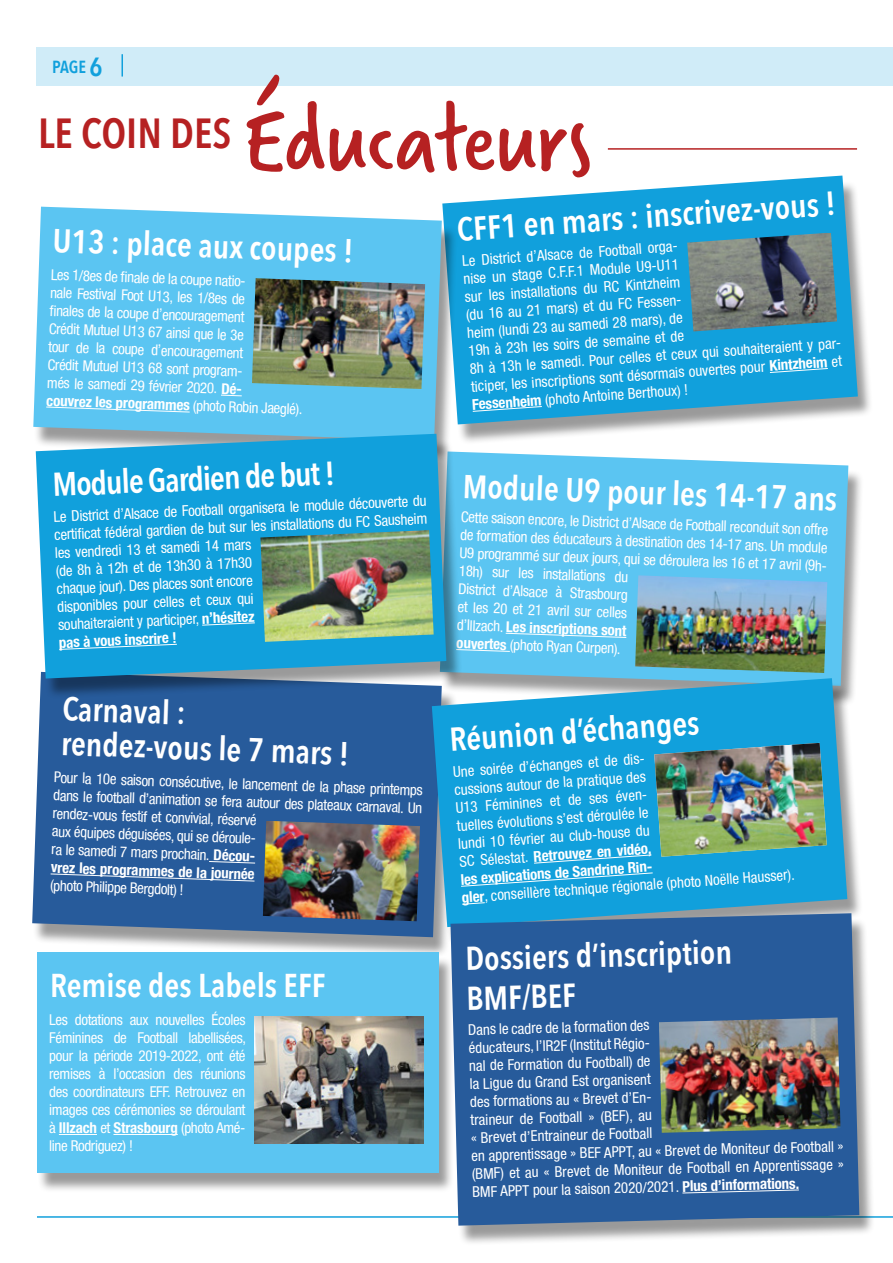
<style>
.page{position:relative;width:893px;height:1263px;background:#fff}
.page>*{position:absolute;margin:0;border:0;box-sizing:border-box;transform-origin:0 0}
.t1{font:100.8px "Verveine";color:#b62122}
.t2{font:600 42px "Avenir Next Condensed";color:#b62122}
.t3{font:600 33px/34.5px "Avenir Next Condensed";color:#fff}
.t4{font:600 17.55px "Avenir Next Condensed";color:#11a0dc}
.t5{font:condensed 15px/18px "Helvetica Neue";letter-spacing:-.025em;color:#fff}
.s1{font-size:26.25px}
.s2{font-weight:700}
</style>
<div class="page">
<hr style="left:37px;top:1216px;width:856px;height:2px;background:#11a0dc">
<div style="left:37px;top:47px;width:856px;height:39px;background:#d0ecf8"></div>
<hr style="left:121px;top:54px;width:2px;height:23px;background:#11a0dc">
<hr style="left:608px;top:148px;width:249px;height:2px;background:#b62122">
<div style="left:443px;top:180px;width:431px;height:265px;background:#000;opacity:.4"></div>
<svg style="left:442px;top:176px;width:416px;height:248px;background:#2ea8db"></svg>
<div style="left:34px;top:211px;width:424px;height:250px;background:#000;opacity:.4"></div>
<svg style="left:33px;top:207px;width:409px;height:234px;background:#64c7f0"></svg>
<div style="left:33px;top:677px;width:425px;height:280px;background:#000;opacity:.4"></div>
<div style="left:32px;top:677px;width:400px;height:260px;background:#275b9b"></div>
<svg style="left:220px;top:394px;width:23px;height:3px"></svg>
<svg style="left:45px;top:406px;width:145px;height:7px"></svg>
<svg style="left:208px;top:861px;width:48px;height:3px"></svg>
<svg style="left:50px;top:873px;width:205px;height:9px;background:#3e6da5"></svg>
<img style="left:252px;top:278px;width:173px;height:111px">
<img style="left:263px;top:821px;width:157px;height:100px">
<svg style="left:769px;top:368px;width:60px;height:5px"></svg>
<svg style="left:472px;top:406px;width:71px;height:6px"></svg>
<img style="left:687px;top:233px;width:150px;height:98px">
<div style="left:440px;top:456px;width:424px;height:250px;background:#000;opacity:.4"></div>
<div style="left:462px;top:452px;width:386px;height:231px;background:#5bc5f2"></div>
<svg style="left:505px;top:632px;width:122px;height:6px"></svg>
<svg style="left:462px;top:649px;width:49px;height:3px"></svg>
<img style="left:635px;top:575px;width:192px;height:98px">
<div style="left:36px;top:438px;width:426px;height:261px;background:#000;opacity:.4"></div>
<svg style="left:36px;top:434px;width:410px;height:244px;background:#22a2d7"></svg>
<svg style="left:201px;top:622px;width:55px;height:4px"></svg>
<svg style="left:59px;top:643px;width:119px;height:7px"></svg>
<img style="left:260px;top:530px;width:174px;height:112px">
<div style="left:432px;top:683px;width:431px;height:264px;background:#000;opacity:.4"></div>
<svg style="left:432px;top:678px;width:415px;height:249px;background:#2ba3d6"></svg>
<svg style="left:460px;top:872px;width:193px;height:15px;background:#20a6de"></svg>
<svg style="left:462px;top:902px;width:24px;height:3px"></svg>
<div style="left:533px;top:743px;width:294px;height:121px;background:#11a0dc"></div>
<img style="left:654px;top:743px;width:173px;height:114px">
<div style="left:37px;top:956px;width:417px;height:238px;background:#000;opacity:.4"></div>
<div style="left:37px;top:952px;width:401px;height:221px;background:#5bc5f2"></div>
<hr style="left:59px;top:1134px;width:38px;height:1px;background:#fff">
<hr style="left:113px;top:1134px;width:65px;height:1px;background:#fff">
<img style="left:254px;top:1016px;width:170px;height:127px">
<div style="left:450px;top:917px;width:425px;height:329px;background:#000;opacity:.4"></div>
<div style="left:450px;top:913px;width:409px;height:312px;background:#275b9b"></div>
<svg style="left:682px;top:1189px;width:118px;height:5px"></svg>
<img style="left:659px;top:1017px;width:181px;height:116px">
<p class="t4" style="left:52px;top:52px;width:52px">PAGE <span class="s1">6</span></p>
<h2 class="t2" style="left:38px;top:97px;width:195px">LE COIN DES</h2>
<h1 class="t1" style="left:243px;top:70px;width:350px">Éducateurs</h1>
<h3 class="t3" style="left:54px;top:222px;width:302px;rotate:2deg">U13 : place aux coupes !</h3>
<p class="t5" style="left:51px;top:265px;width:258px;rotate:2deg">Les 1/8es de fi nale de la coupe natio-<br>nale Festival Foot U13, les 1/8es de<br>fi nales de la coupe d’encouragement<br>Crédit Mutuel U13 67 ainsi que le 3e<br>tour de la coupe d’encouragement<br>Crédit Mutuel U13 68 sont program-<br>més le samedi 29 février 2020. <span class="s2">Dé-<br>couvrez les programmes</span> (photo Robin Jaeglé).</p>
<h3 class="t3" style="left:52px;top:466px;width:284px;rotate:-2deg">Module Gardien de but !</h3>
<p class="t5" style="left:52px;top:509px;width:376px;rotate:-3deg">Le District d’Alsace de Football organisera le module découverte du certifi cat fédéral gardien de but sur les installations du FC Sausheim les vendredi 13 et samedi 14 mars<br>(de 8h à 12h et de 13h30 à 17h30<br>chaque jour). Des places sont encore<br>disponibles pour celles et ceux qui<br>souhaiteraient y participer, <span class="s2">n’hésitez<br>pas à vous inscrire !</span></p>
<h3 class="t3" style="left:63px;top:691px;width:290px;rotate:2deg">Carnaval :<br>rendez-vous le 7 mars !</h3>
<p class="t5" style="left:54px;top:768px;width:371px;rotate:2deg">Pour la 10e saison consécutive, le lancement de la phase printemps dans le football d’animation se fera autour des plateaux carnaval. Un rendez-vous festif et convivial, réservé<br>aux équipes déguisées, qui se déroule-<br>ra le samedi 7 mars prochain. <span class="s2">Décou-<br>vrez les programmes de la journée</span></p>
<p class="t5" style="left:51px;top:876px;width:135px;rotate:2deg">(photo Philippe Bergdolt) !</p>
<h3 class="t3" style="left:50px;top:967px;width:277px">Remise des Labels EFF</h3>
<p class="t5" style="left:49px;top:1010px;width:198px;text-align:justify">Les dotations aux nouvelles Écoles Féminines de Football labellisées, pour la période 2019-2022, ont été remises à l’occasion des réunions des coordinateurs EFF. Retrouvez en images ces cérémonies se déroulant à <span class="s2">Illzach</span> et <span class="s2">Strasbourg</span> (photo Amé&shy;line Rodriguez) !</p>
<h3 class="t3" style="left:456px;top:211px;width:381px;rotate:-4deg">CFF1 en mars : inscrivez-vous !</h3>
<p class="t5" style="left:462px;top:252px;width:376px;rotate:-4deg">Le District d’Alsace de Football orga-<br>nise un stage C.F.F.1 Module U9-U11<br>sur les installations du RC Kintzheim<br>(du 16 au 21 mars) et du FC Fessen-<br>heim (lundi 23 au samedi 28 mars), de<br>19h à 23h les soirs de semaine et de<br>8h à 13h le samedi. Pour celles et ceux qui souhaiteraient y par&shy;ticiper, les inscriptions sont désormais ouvertes pour <span class="s2">Kintzheim</span> et <span class="s2">Fessenheim</span> (photo Antoine Berthoux) !</p>
<h3 class="t3" style="left:464px;top:468px;width:376px;rotate:2deg">Module U9 pour les 14-17 ans</h3>
<p class="t5" style="left:461px;top:508px;width:371px;rotate:2deg">Cette saison encore, le District d’Alsace de Football reconduit son offre de formation des éducateurs à destination des 14-17 ans. Un module U9 programmé sur deux jours, qui se déroulera les 16 et 17 avril (9h-18h) sur les installations du<br>District d’Alsace à Strasbourg<br>et les 20 et 21 avril sur celles<br>d’Illzach. <span class="s2">Les inscriptions sont<br>ouvertes</span> (photo Ryan Curpen).</p>
<h3 class="t3" style="left:448px;top:722px;width:252px;rotate:-4deg">Réunion d’échanges</h3>
<p class="t5" style="left:452px;top:763px;width:335px;rotate:-4deg">Une soirée d’échanges et de dis-<br>cussions autour de la pratique des<br>U13 Féminines et de ses éven-<br>tuelles évolutions s’est déroulée le<br>lundi 10 février au club-house du<br>SC Sélestat. <span class="s2">Retrouvez en vidéo,<br>les explications de Sandrine Rin-<br>gler</span>, conseillère technique régionale (photo Noëlle Hausser).</p>
<h3 class="t3" style="left:464px;top:940px;width:268px;line-height:38.8px;rotate:-2deg">Dossiers d’inscription<br>BMF/BEF</h3>
<p class="t5" style="left:466px;top:1021px;width:374px;rotate:-2deg">Dans le cadre de la formation des<br>éducateurs, l’IR2F (Institut Régio-<br>nal de Formation du Football) de<br>la Ligue du Grand Est organisent<br>des formations au « Brevet d’En-<br>traineur de Football » (BEF), au<br>« Brevet d’Entraineur de Football<br>en apprentissage » BEF APPT, au « Brevet de Moniteur de Football » (BMF) et au « Brevet de Moniteur de Football en Apprentissage » BMF APPT pour la saison 2020/2021. <span class="s2">Plus d’informations.</span></p>
</div>
